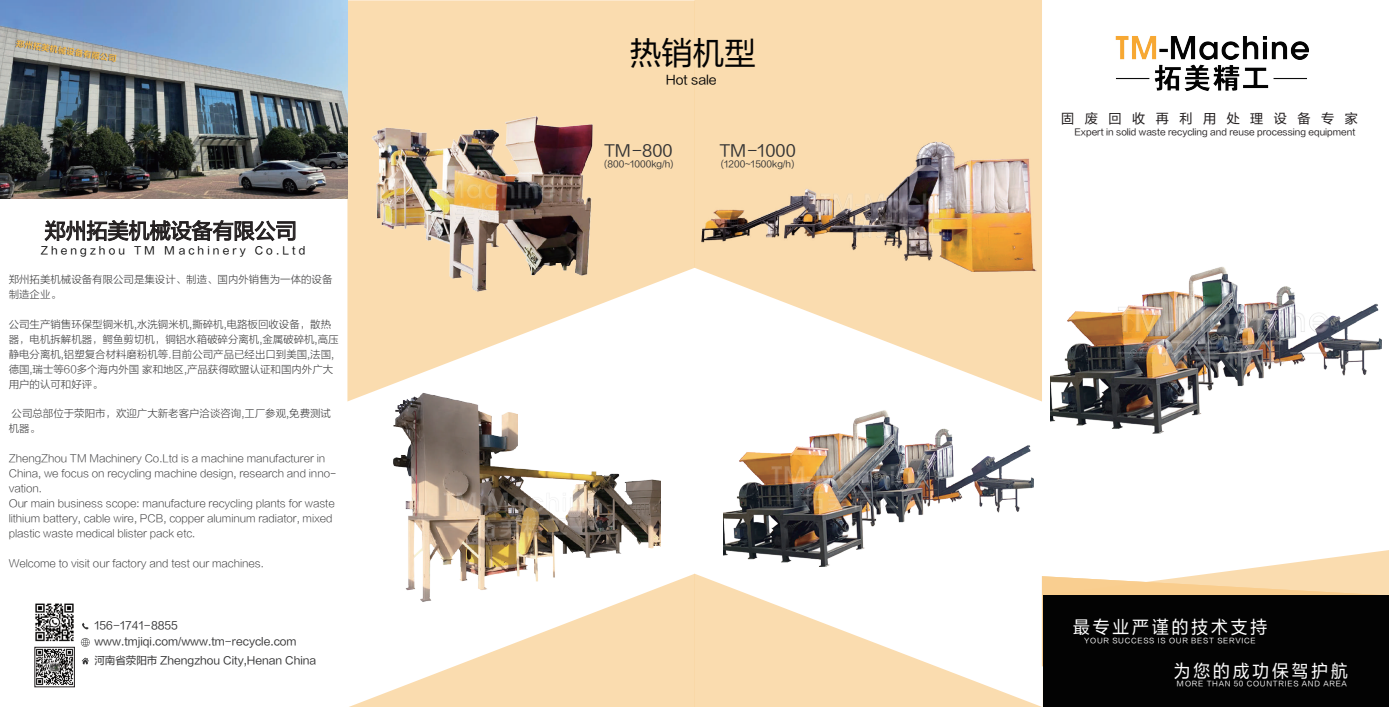
<style>
.page{position:relative;width:1389px;height:707px;background:#fff}
.page>*{position:absolute;margin:0;border:0;box-sizing:border-box;transform-origin:0 0}
.t1{font:31.5px "FZLTHK GBK1 0";color:#030303}
.t2{font:21px "FZLTHK GBK1 0";color:#231f20}
.t3{font:17.5px "FZLTHK GBK1 0";letter-spacing:.18em;color:#fff;scale:.95 1}
.t4{font:15.75px "FZLTHK GBK1 0";color:#333334}
.t5{font:13.12px "FZLTHK GBK1 0";letter-spacing:.8em;color:#231f20}
.t6{font:12.25px "FZLTHK GBK1 0";color:#030303}
.t7{font:10.5px/15px "FZLTKHK GBK1 0";color:#333334}
.t8{font:10.5px/16.2px "FZLTHK GBK1 0";color:#333334}
.t9{font:10.41px "FZLTHK GBK1 0";letter-spacing:.3em;color:#030303}
.t10{font:8.75px "FZLTHK GBK1 0";color:#231f20}
.t11{font:8.75px "FZLTHK GBK1 0";color:#333334}
.t12{font:7px "FZLTHK GBK1 0";letter-spacing:.1em;color:#fff}
</style>
<div class="page">
<div style="left:347px;top:0;width:348px;height:401px;background:#fadcaf"></div>
<svg style="left:348px;top:306px;width:347px;height:401px"></svg>
<svg style="left:695px;top:0;width:347px;height:401px;fill:#fadcaf"></svg>
<svg style="left:695px;top:574px;width:347px;height:133px;fill:#fadcaf"></svg>
<img style="left:1051px;top:303px;width:331px;height:123px">
<img style="left:723px;top:429px;width:311px;height:131px">
<img style="left:1092px;top:267px;width:261px;height:167px">
<img style="left:1115px;top:36px;width:194px;height:55px">
<img style="left:37px;top:649px;width:35px;height:36px">
<div style="left:35px;top:647px;width:39px;height:40px;border:1px solid #231f20"></div>
<svg style="left:81px;top:638px;width:9px;height:9px"></svg>
<svg style="left:82px;top:623px;width:7px;height:6px"></svg>
<svg style="left:82px;top:658px;width:7px;height:6px"></svg>
<svg style="left:35px;top:641px;width:39px;height:1px"></svg>
<img style="left:35px;top:603px;width:39px;height:38px">
<img style="left:0;top:0;width:348px;height:198px">
<svg style="left:44px;top:186px;width:252px;height:56px"></svg>
<svg style="left:1043px;top:550px;width:346px;height:45px"></svg>
<div style="left:1043px;top:595px;width:346px;height:112px;background:#030303"></div>
<img style="left:357px;top:75px;width:252px;height:252px">
<img style="left:694px;top:103px;width:348px;height:196px">
<img style="left:391px;top:341px;width:269px;height:269px">
<img style="left:380px;top:105px;width:193px;height:192px">
<img style="left:801px;top:119px;width:193px;height:192px">
<img style="left:753px;top:391px;width:192px;height:193px">
<img style="left:425px;top:417px;width:192px;height:193px">
<h2 class="t2" style="left:45px;top:219px;width:253px">郑州拓美机械设备有限公司</h2>
<p class="t9" style="left:41px;top:245px;width:266px">Zhengzhou TM Machinery Co.Ltd</p>
<p class="t7" style="left:9px;top:272px;width:325px">郑州拓美机械设备有限公司是集设计、制造、国内外销售为一体的设备制造企业。</p>
<p class="t7" style="left:9px;top:317px;width:331px">公司生产销售环保型铜米机,水洗铜米机,撕碎机,电路板回收设备，散热器，电机拆解机器，鳄鱼剪切机，铜铝水箱破碎分离机,金属破碎机,高压静电分离机,铝塑复合材料磨粉机等.目前公司产品已经出口到美国,法国,德国,瑞士等60多个海内外国 家和地区,产品获得欧盟认证和国内外广大用户的认可和好评。</p>
<p class="t7" style="left:9px;top:407px;width:324px">公司总部位于荥阳市，欢迎广大新老客户洽谈咨询,工厂参观,免费测试机器。</p>
<p class="t7" style="left:9px;top:452px;width:329px">ZhengZhou TM Machinery Co.Ltd is a machine manufacturer in China, we focus on recycling machine design, research and inno&shy;vation.<br>Our main business scope: manufacture recycling plants for waste lithium battery, cable wire, PCB, copper aluminum radiator, mixed plastic waste medical blister pack etc.</p>
<p class="t7" style="left:9px;top:556px;width:257px">Welcome to visit our factory and test our machines.</p>
<p class="t8" style="left:94px;top:618px;width:204px">156-1741-8855 www.tmjiqi.com/www.tm-recycle.com</p>
<p class="t8" style="left:94px;top:653px;width:223px">河南省荥阳市 Zhengzhou City,Henan China</p>
<h1 class="t1" style="left:630px;top:36px;width:127px">热销机型</h1>
<p class="t6" style="left:666px;top:73px;width:53px">Hot sale</p>
<h3 class="t4" style="left:604px;top:142px;width:70px">TM-800</h3>
<p class="t11" style="left:604px;top:159px;width:71px">(800~1000kg/h)</p>
<h3 class="t4" style="left:719px;top:142px;width:78px">TM-1000</h3>
<p class="t11" style="left:721px;top:159px;width:75px">(1200~1500kg/h)</p>
<p class="t5" style="left:1061px;top:111px;width:298px">固废回收再利用处理设备专家</p>
<p class="t10" style="left:1074px;top:127px;width:282px">Expert in solid waste recycling and reuse processing equipment</p>
<h3 class="t3" style="left:1073px;top:617px;width:206px">最专业严谨的技术支持</h3>
<h3 class="t3" style="left:1174px;top:661px;width:185px">为您的成功保驾护航</h3>
<p class="t12" style="left:1084px;top:637px;width:173px">YOUR SUCCESS IS OUR BEST SERVICE</p>
<p class="t12" style="left:1177px;top:680px;width:172px">MORE THAN 50 COUNTRIES AND AREA</p>
</div>
